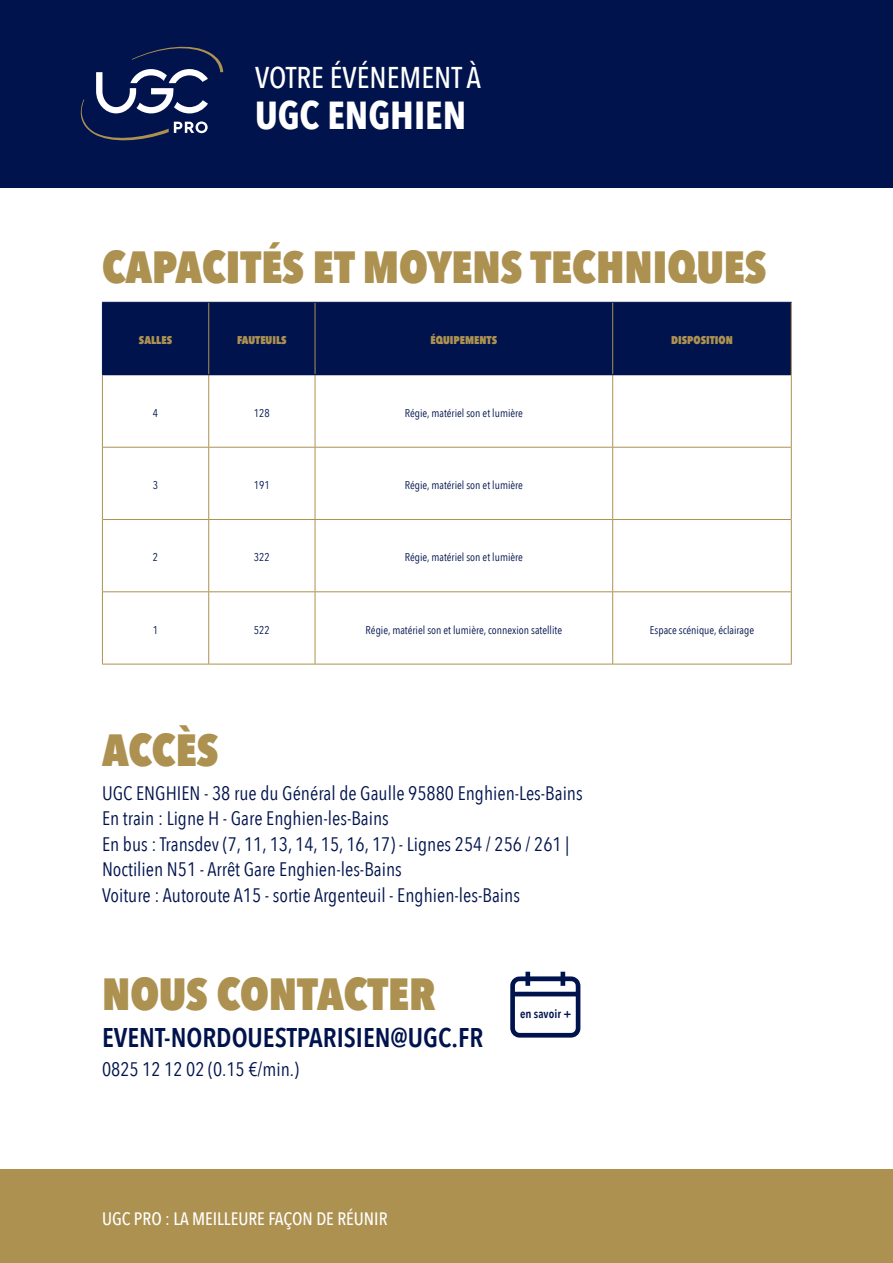
<style>
.page{position:relative;width:893px;height:1263px;background:#fff}
.page>*{position:absolute;margin:0;border:0;box-sizing:border-box;transform-origin:0 0}
.t1{font:800 45px "Avenir Next Condensed";color:#ad9150}
.t2{font:700 39px "Avenir Next Condensed";color:#fff}
.t3{font:500 30px "Avenir Next Condensed";color:#fff}
.t4{font:600 27px "Avenir Next Condensed";color:#00134d}
.t5{font:19.5px/25.5px "Avenir Next Condensed";color:#00134d}
.t6{font:500 18px "Avenir Next Condensed";color:#fff}
.t7{font:600 12px "Avenir Next Condensed";color:#00134d}
.t8{font:11.25px "Avenir Next Condensed";color:#00134d}
.t9{font:800 11.25px "Avenir Next Condensed";color:#ad9150}
</style>
<div class="page">
<div style="left:0;top:0;width:893px;height:187px;background:#00134d"></div>
<div style="left:0;top:1169px;width:893px;height:94px;background:#ad9150"></div>
<svg style="left:81px;top:46px;width:142px;height:95px"></svg>
<div style="left:103px;top:303px;width:688px;height:71px;background:#00134d"></div>
<hr style="left:208px;top:375px;width:1px;height:72px;background:#ad9150">
<hr style="left:315px;top:375px;width:1px;height:72px;background:#ad9150">
<hr style="left:612px;top:375px;width:1px;height:72px;background:#ad9150">
<hr style="left:103px;top:447px;width:106px;height:1px;background:#ad9150">
<hr style="left:209px;top:447px;width:106px;height:1px;background:#ad9150">
<hr style="left:208px;top:447px;width:1px;height:72px;background:#ad9150">
<hr style="left:315px;top:447px;width:298px;height:1px;background:#ad9150">
<hr style="left:315px;top:447px;width:1px;height:72px;background:#ad9150">
<hr style="left:613px;top:447px;width:178px;height:1px;background:#ad9150">
<hr style="left:612px;top:447px;width:1px;height:72px;background:#ad9150">
<hr style="left:103px;top:519px;width:106px;height:1px;background:#ad9150">
<hr style="left:209px;top:519px;width:106px;height:1px;background:#ad9150">
<hr style="left:208px;top:520px;width:1px;height:71px;background:#ad9150">
<hr style="left:315px;top:519px;width:298px;height:1px;background:#ad9150">
<hr style="left:315px;top:520px;width:1px;height:71px;background:#ad9150">
<hr style="left:613px;top:519px;width:178px;height:1px;background:#ad9150">
<hr style="left:612px;top:520px;width:1px;height:71px;background:#ad9150">
<hr style="left:103px;top:591px;width:106px;height:1px;background:#ad9150">
<hr style="left:209px;top:591px;width:106px;height:1px;background:#ad9150">
<hr style="left:208px;top:592px;width:1px;height:72px;background:#ad9150">
<hr style="left:315px;top:591px;width:298px;height:1px;background:#ad9150">
<hr style="left:315px;top:592px;width:1px;height:72px;background:#ad9150">
<hr style="left:613px;top:591px;width:178px;height:1px;background:#ad9150">
<hr style="left:612px;top:592px;width:1px;height:72px;background:#ad9150">
<hr style="left:102px;top:664px;width:107px;height:1px;background:#ad9150">
<hr style="left:209px;top:664px;width:106px;height:1px;background:#ad9150">
<hr style="left:315px;top:664px;width:298px;height:1px;background:#ad9150">
<hr style="left:613px;top:664px;width:179px;height:1px;background:#ad9150">
<hr style="left:102px;top:374px;width:107px;height:1px;background:#00134d">
<hr style="left:209px;top:374px;width:106px;height:1px;background:#00134d">
<hr style="left:315px;top:374px;width:298px;height:1px;background:#00134d">
<hr style="left:613px;top:374px;width:178px;height:1px;background:#00134d">
<hr style="left:208px;top:303px;width:1px;height:71px;background:#ad9150">
<hr style="left:315px;top:303px;width:1px;height:71px;background:#ad9150">
<hr style="left:612px;top:303px;width:1px;height:71px;background:#ad9150">
<hr style="left:102px;top:302px;width:107px;height:1px;background:#00134d">
<hr style="left:102px;top:303px;width:1px;height:71px;background:#00134d">
<hr style="left:209px;top:302px;width:106px;height:1px;background:#00134d">
<hr style="left:315px;top:302px;width:298px;height:1px;background:#00134d">
<hr style="left:613px;top:302px;width:179px;height:1px;background:#00134d">
<hr style="left:791px;top:303px;width:1px;height:72px;background:#ad9150">
<hr style="left:102px;top:375px;width:1px;height:72px;background:#ad9150">
<hr style="left:791px;top:375px;width:1px;height:72px;background:#ad9150">
<hr style="left:102px;top:447px;width:1px;height:72px;background:#ad9150">
<hr style="left:791px;top:447px;width:1px;height:72px;background:#ad9150">
<hr style="left:102px;top:519px;width:1px;height:73px;background:#ad9150">
<hr style="left:791px;top:519px;width:1px;height:73px;background:#ad9150">
<hr style="left:102px;top:592px;width:1px;height:72px;background:#ad9150">
<hr style="left:791px;top:592px;width:1px;height:72px;background:#ad9150">
<svg style="left:510px;top:972px;width:70px;height:65px"></svg>
<h3 class="t3" style="left:255px;top:60px;width:228px">VOTRE ÉVÉNEMENT À</h3>
<h2 class="t2" style="left:255px;top:91px;width:213px">UGC ENGHIEN</h2>
<h1 class="t1" style="left:102px;top:239px;width:666px">CAPACITÉS ET MOYENS TECHNIQUES</h1>
<p class="t9" style="left:139px;top:333px;width:35px">SALLES</p>
<p class="t9" style="left:237px;top:333px;width:51px">FAUTEUILS</p>
<p class="t9" style="left:431px;top:333px;width:68px">ÉQUIPEMENTS</p>
<p class="t9" style="left:671px;top:333px;width:63px">DISPOSITION</p>
<p class="t8" style="left:153px;top:403px;width:7px">4</p>
<p class="t8" style="left:254px;top:403px;width:17px">128</p>
<p class="t8" style="left:405px;top:403px;width:120px">Régie, matériel son et lumière</p>
<p class="t8" style="left:153px;top:475px;width:7px">3</p>
<p class="t8" style="left:254px;top:475px;width:17px">191</p>
<p class="t8" style="left:405px;top:475px;width:120px">Régie, matériel son et lumière</p>
<p class="t8" style="left:153px;top:548px;width:7px">2</p>
<p class="t8" style="left:254px;top:548px;width:17px">322</p>
<p class="t8" style="left:405px;top:548px;width:120px">Régie, matériel son et lumière</p>
<p class="t8" style="left:153px;top:620px;width:7px">1</p>
<p class="t8" style="left:254px;top:620px;width:17px">522</p>
<p class="t8" style="left:366px;top:620px;width:198px">Régie, matériel son et lumière, connexion satellite</p>
<p class="t8" style="left:650px;top:620px;width:106px">Espace scénique, éclairage</p>
<h1 class="t1" style="left:102px;top:722px;width:118px">ACCÈS</h1>
<p class="t5" style="left:102px;top:779px;width:482px">UGC ENGHIEN - 38 rue du Général de Gaulle 95880 Enghien-Les-Bains En train : Ligne H - Gare Enghien-les-Bains<br>En bus : Transdev (7, 11, 13, 14, 15, 16, 17) - Lignes 254 / 256 / 261 | Noctilien N51 - Arrêt Gare Enghien-les-Bains<br>Voiture : Autoroute A15 - sortie Argenteuil - Enghien-les-Bains</p>
<h1 class="t1" style="left:102px;top:966px;width:335px">NOUS CONTACTER</h1>
<h3 class="t4" style="left:102px;top:1014px;width:383px">EVENT-NORDOUESTPARISIEN@UGC.FR</h3>
<p class="t5" style="left:102px;top:1055px;width:198px">0825 12 12 02 (0.15 €/min.)</p>
<p class="t7" style="left:520px;top:1003px;width:53px">en savoir +</p>
<p class="t6" style="left:102px;top:1208px;width:287px">UGC PRO : LA MEILLEURE FAÇON DE RÉUNIR</p>
</div>
